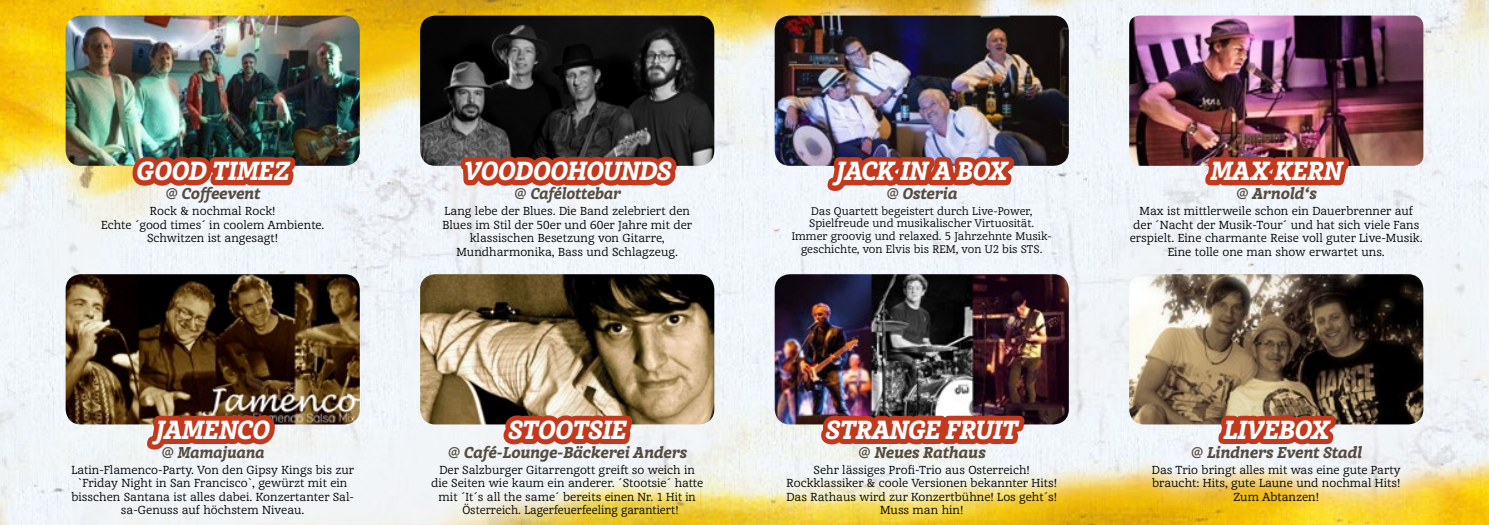
<style>
.page{position:relative;width:1489px;height:525px;background:#fff}
.page>*{position:absolute;margin:0;border:0;box-sizing:border-box;transform-origin:0 0}
.t1{font:italic 900 25px "Achille FYL";letter-spacing:-.01em;color:#fff}
.t2{font:italic 900 15px "Achille FYL";color:#564b3f}
.t3{font:11.25px/13.5px "Achille FYL";color:#000;text-align:center}
.t4{font:10.75px/12.9px "Achille FYL";color:#000;text-align:center}
</style>
<div class="page">
<img style="left:0;top:0;width:1488px;height:524px">
<img style="left:420px;top:16px;width:294px;height:150px">
<svg style="left:454px;top:125px;width:230px;height:92px"></svg>
<img style="left:66px;top:274px;width:294px;height:150px">
<svg style="left:140px;top:357px;width:142px;height:119px"></svg>
<img style="left:774px;top:16px;width:294px;height:150px">
<img style="left:820px;top:125px;width:200px;height:92px">
<img style="left:420px;top:274px;width:294px;height:150px">
<svg style="left:495px;top:404px;width:144px;height:49px"></svg>
<img style="left:774px;top:274px;width:294px;height:150px">
<img style="left:813px;top:383px;width:218px;height:93px">
<img style="left:66px;top:16px;width:294px;height:150px">
<img style="left:125px;top:98px;width:177px;height:110px">
<img style="left:1129px;top:274px;width:294px;height:150px">
<svg style="left:1210px;top:404px;width:132px;height:62px"></svg>
<img style="left:1129px;top:16px;width:294px;height:150px">
<img style="left:1197px;top:98px;width:159px;height:119px">
<h1 class="t1" style="left:136px;top:154px;width:154px">GOOD TIMEZ</h1>
<p class="t3" style="left:101px;top:204px;width:225px">Rock &amp; nochmal Rock!<br>Echte ´good times´ in coolem Ambiente.<br>Schwitzen ist angesagt!</p>
<h2 class="t2" style="left:165px;top:183px;width:97px">@ Coffeevent</h2>
<h1 class="t1" style="left:156px;top:412px;width:115px">JAMENCO</h1>
<h2 class="t2" style="left:161px;top:442px;width:105px">@ Mamajuana</h2>
<p class="t3" style="left:71px;top:462px;width:284px">Latin-Flamenco-Party. Von den Gipsy Kings bis zur `Friday Night in San Francisco`, gewürzt mit ein bisschen Santana ist alles dabei. Konzertanter Sal&shy;sa-Genuss auf höchstem Niveau.</p>
<h1 class="t1" style="left:463px;top:154px;width:209px">VOODOOHOUNDS</h1>
<h2 class="t2" style="left:514px;top:183px;width:108px">@ Cafélottebar</h2>
<p class="t3" style="left:442px;top:204px;width:251px">Lang lebe der Blues. Die Band zelebriert den Blues im Stil der 50er und 60er Jahre mit der klassischen Besetzung von Gitarre, Mundharmonika, Bass und Schlagzeug.</p>
<h1 class="t1" style="left:508px;top:412px;width:120px">STOOTSIE</h1>
<h2 class="t2" style="left:447px;top:442px;width:241px">@ Café-Lounge-Bäckerei Anders</h2>
<p class="t3" style="left:431px;top:462px;width:274px">Der Salzburger Gitarrengott greift so weich in die Seiten wie kaum ein anderer. ´Stootsie´ hatte mit ´It´s all the same´ bereits einen Nr. 1 Hit in Österreich. Lagerfeuerfeeling garantiert!</p>
<h1 class="t1" style="left:836px;top:154px;width:172px">JACK IN A BOX</h1>
<h2 class="t2" style="left:886px;top:183px;width:73px">@ Osteria</h2>
<p class="t4" style="left:791px;top:204px;width:262px">Das Quartett begeistert durch Live-Power, Spielfreude und musikalischer Virtuosität.<br>Immer groovig und relaxed. 5 Jahrzehnte Musik&shy;geschichte, von Elvis bis REM, von U2 bis STS.</p>
<h1 class="t1" style="left:825px;top:412px;width:193px">STRANGE FRUIT</h1>
<h2 class="t2" style="left:858px;top:442px;width:129px">@ Neues Rathaus</h2>
<p class="t3" style="left:786px;top:462px;width:272px">Sehr lässiges Profi-Trio aus Osterreich!<br>Rockklassiker &amp; coole Versionen bekannter Hits!<br>Das Rathaus wird zur Konzertbühne! Los geht´s!<br>Muss man hin!</p>
<h1 class="t1" style="left:1209px;top:154px;width:134px">MAX KERN</h1>
<h2 class="t2" style="left:1235px;top:183px;width:82px">@ Arnold‘s</h2>
<p class="t3" style="left:1129px;top:204px;width:294px">Max ist mittlerweile schon ein Dauerbrenner auf der ´Nacht der Musik-Tour´ und hat sich viele Fans erspielt. Eine charmante Reise voll guter Live-Musik.<br>Eine tolle one man show erwartet uns.</p>
<h1 class="t1" style="left:1223px;top:412px;width:107px">LIVEBOX</h1>
<p class="t3" style="left:1151px;top:462px;width:250px">Das Trio bringt alles mit was eine gute Party braucht: Hits, gute Laune und nochmal Hits!<br>Zum Abtanzen!</p>
<h2 class="t2" style="left:1190px;top:442px;width:173px">@ Lindners Event Stadl</h2>
</div>
